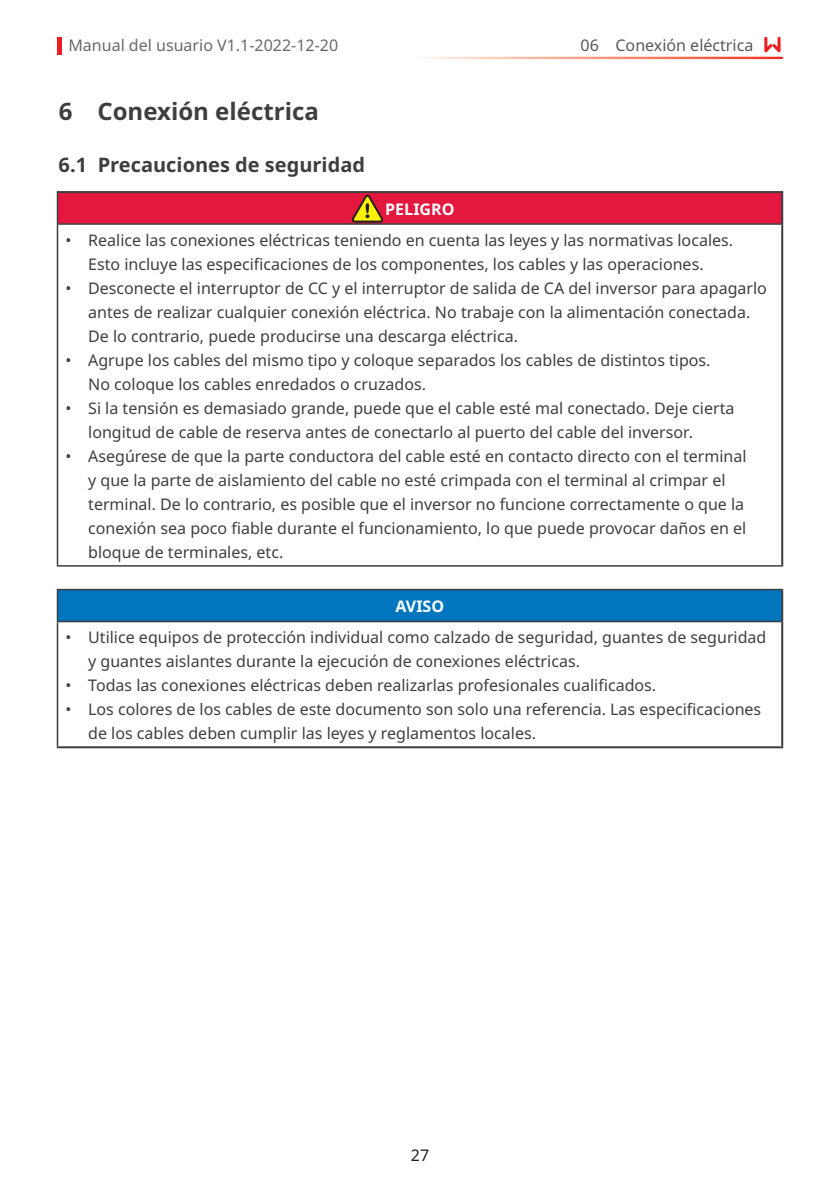
<style>
.page{position:relative;width:840px;height:1191px;background:#fff}
.page>*{position:absolute;margin:0;border:0;box-sizing:border-box;transform-origin:0 0}
.t1{font:700 24px "Noto Sans";color:#3e3e3f}
.t2{font:700 20px "Noto Sans";color:#3e3e3f}
.t3{font:16px/24px "Noto Sans";color:#3e3e3f}
.t4{font:16px "Noto Sans";color:#69696c}
.t5{font:16px "Noto Sans";color:#57585a}
.t6{font:700 16px "Noto Sans";color:#fff}
.t7{font:16px "Noto Sans";color:#231f20}
</style>
<div class="page">
<hr style="left:57px;top:37px;width:4px;height:18px;background:#ee1d23">
<svg style="left:764px;top:37px;width:16px;height:15px"></svg>
<div style="left:57px;top:589px;width:724px;height:32px;background:#0076be"></div>
<hr style="left:57px;top:589px;width:725px;height:1px;background:#3e3e3f">
<hr style="left:57px;top:590px;width:1px;height:31px;background:#3e3e3f">
<hr style="left:57px;top:621px;width:723px;height:1px;background:#3e3e3f">
<hr style="left:57px;top:622px;width:1px;height:124px;background:#3e3e3f">
<hr style="left:780px;top:590px;width:2px;height:31px;background:#3e3e3f">
<hr style="left:780px;top:621px;width:2px;height:125px;background:#3e3e3f">
<hr style="left:57px;top:746px;width:725px;height:2px;background:#3e3e3f">
<div style="left:57px;top:192px;width:724px;height:32px;background:#e4183e"></div>
<hr style="left:57px;top:191px;width:725px;height:2px;background:#3e3e3f">
<hr style="left:780px;top:193px;width:2px;height:31px;background:#3e3e3f">
<hr style="left:780px;top:224px;width:2px;height:341px;background:#3e3e3f">
<hr style="left:57px;top:193px;width:1px;height:30px;background:#3e3e3f">
<hr style="left:57px;top:223px;width:723px;height:2px;background:#3e3e3f">
<hr style="left:57px;top:225px;width:1px;height:340px;background:#3e3e3f">
<hr style="left:57px;top:565px;width:725px;height:1px;background:#3e3e3f">
<svg style="left:349px;top:193px;width:34px;height:30px"></svg>
<p class="t4" style="left:68px;top:34px;width:271px">Manual del usuario V1.1-2022-12-20</p>
<p class="t5" style="left:580px;top:34px;width:174px">06 Conexión eléctrica</p>
<h1 class="t1" style="left:59px;top:94px;width:261px">6 Conexión eléctrica</h1>
<p class="t2" style="left:59px;top:151px;width:308px">6.1 Precauciones de seguridad</p>
<p class="t6" style="left:385px;top:198px;width:71px">PELIGRO</p>
<p class="t3" style="left:65px;top:228px;width:668px;text-align:center">• Realice las conexiones eléctricas teniendo en cuenta las leyes y las normativas locales.<br>Esto incluye las especificaciones de los componentes, los cables y las operaciones.</p>
<p class="t3" style="left:88px;top:276px;width:679px;text-indent:-23px">• Desconecte el interruptor de CC y el interruptor de salida de CA del inversor para apagarlo antes de realizar cualquier conexión eléctrica. No trabaje con la alimentación conectada.<br>De lo contrario, puede producirse una descarga eléctrica.</p>
<p class="t3" style="left:88px;top:348px;width:623px;text-indent:-23px">• Agrupe los cables del mismo tipo y coloque separados los cables de distintos tipos.<br>No coloque los cables enredados o cruzados.</p>
<p class="t3" style="left:88px;top:396px;width:647px;text-indent:-23px">• Si la tensión es demasiado grande, puede que el cable esté mal conectado. Deje cierta longitud de cable de reserva antes de conectarlo al puerto del cable del inversor.</p>
<p class="t3" style="left:88px;top:444px;width:659px;text-indent:-23px">• Asegúrese de que la parte conductora del cable esté en contacto directo con el terminal y que la parte de aislamiento del cable no esté crimpada con el terminal al crimpar el terminal. De lo contrario, es posible que el inversor no funcione correctamente o que la conexión sea poco fiable durante el funcionamiento, lo que puede provocar daños en el bloque de terminales, etc.</p>
<p class="t6" style="left:395px;top:595px;width:50px">AVISO</p>
<p class="t3" style="left:88px;top:626px;width:679px;text-indent:-23px">• Utilice equipos de protección individual como calzado de seguridad, guantes de seguridad y guantes aislantes durante la ejecución de conexiones eléctricas.</p>
<p class="t3" style="left:65px;top:674px;width:592px">• Todas las conexiones eléctricas deben realizarlas profesionales cualificados.</p>
<p class="t3" style="left:88px;top:698px;width:674px;text-indent:-23px">• Los colores de los cables de este documento son solo una referencia. Las especificaciones de los cables deben cumplir las leyes y reglamentos locales.</p>
<p class="t7" style="left:410px;top:1143px;width:20px">27</p>
</div>
